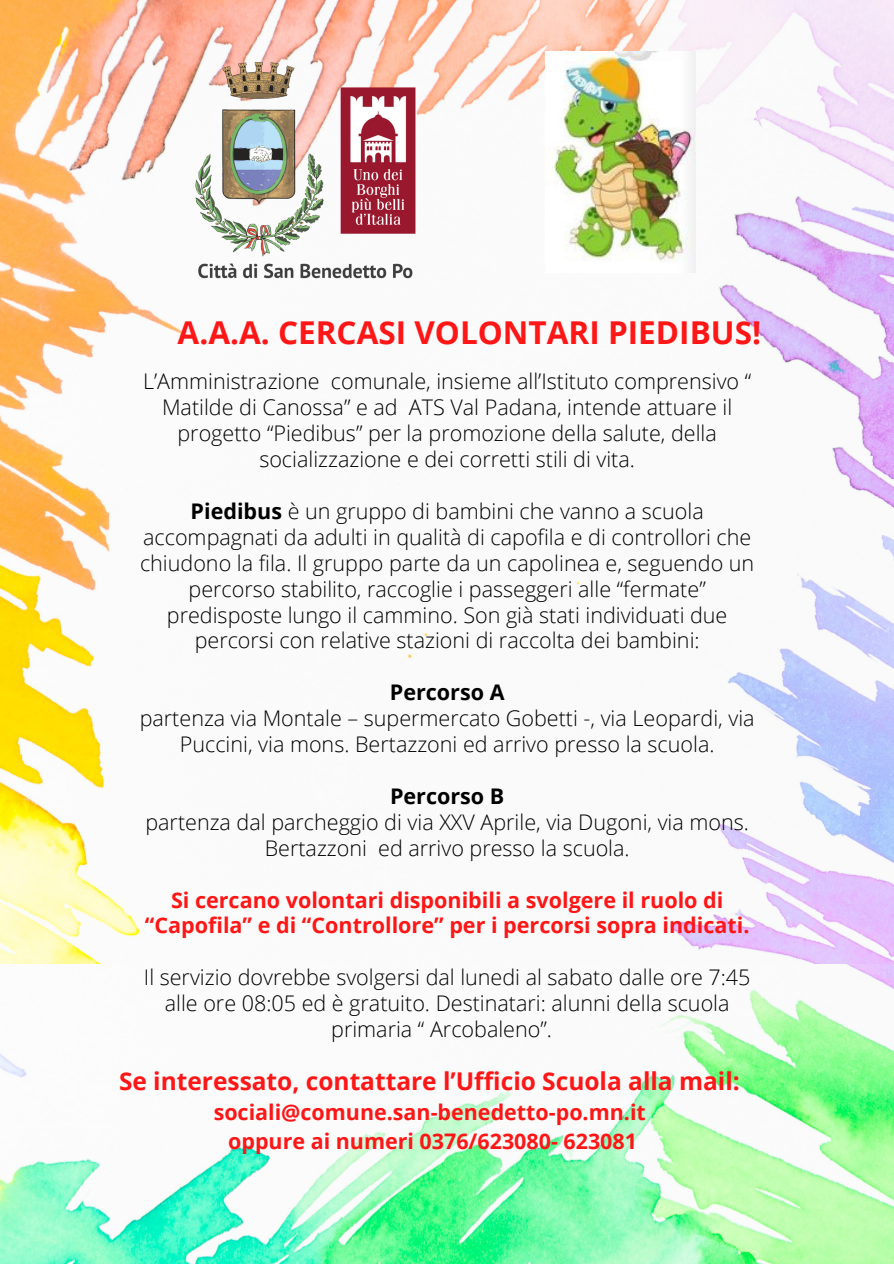
<style>
.page{position:relative;width:894px;height:1264px;background:#fff}
.page>*{position:absolute;margin:0;border:0;box-sizing:border-box;transform-origin:0 0}
.t1{font:700 31.5px "Open Sans";color:#ff1616}
.t2{font:700 24.45px "Open Sans";color:#ff1616}
.t3{font:300 21.6px/26px "Open Sans";color:#000;text-align:center}
.t4{font:700 21.6px/26px "Open Sans";color:#ff1616;text-align:center}
.t5{font:700 21.6px "Open Sans";color:#000}
.t6{font:700 21.45px "Open Sans";color:#ff1616}
.s1{font-weight:700}
</style>
<div class="page">
<img style="left:0;top:0;width:893px;height:964px">
<img style="left:545px;top:52px;width:150px;height:220px">
<img style="left:119px;top:36px;width:350px;height:248px">
<img style="left:0;top:964px;width:893px;height:299px">
<p class="t1" style="left:177px;top:310px;width:585px">A.A.A. CERCASI VOLONTARI PIEDIBUS!</p>
<p class="t3" style="left:143px;top:368px;width:609px">L’Amministrazione comunale, insieme all’Istituto comprensivo “ Matilde di Canossa” e ad ATS Val Padana, intende attuare il progetto “Piedibus” per la promozione della salute, della socializzazione e dei corretti stili di vita.</p>
<p class="t3" style="left:140px;top:497px;width:615px"><span class="s1">Piedibus</span> è un gruppo di bambini che vanno a scuola accompagnati da adulti in qualità di capofila e di controllori che chiudono la fila. Il gruppo parte da un capolinea e, seguendo un percorso stabilito, raccoglie i passeggeri alle “fermate” predisposte lungo il cammino. Son già stati individuati due percorsi con relative stazioni di raccolta dei bambini:</p>
<p class="t5" style="left:390px;top:677px;width:116px">Percorso A</p>
<p class="t3" style="left:140px;top:704px;width:616px">partenza via Montale – supermercato Gobetti -, via Leopardi, via<br>Puccini, via mons. Bertazzoni ed arrivo presso la scuola.</p>
<p class="t5" style="left:390px;top:780px;width:116px">Percorso B</p>
<p class="t3" style="left:145px;top:808px;width:605px">partenza dal parcheggio di via XXV Aprile, via Dugoni, via mons.<br>Bertazzoni ed arrivo presso la scuola.</p>
<p class="t4" style="left:145px;top:886px;width:606px">Si cercano volontari disponibili a svolgere il ruolo di “Capofila” e di “Controllore” per i percorsi sopra indicati.</p>
<p class="t3" style="left:144px;top:963px;width:608px">Il servizio dovrebbe svolgersi dal lunedi al sabato dalle ore 7:45 alle ore 08:05 ed è gratuito. Destinatari: alunni della scuola primaria “ Arcobaleno”.</p>
<p class="t2" style="left:119px;top:1063px;width:622px">Se interessato, contattare l’Ufficio Scuola alla mail:</p>
<p class="t6" style="left:214px;top:1096px;width:433px">sociali@comune.san-benedetto-po.mn.it</p>
<p class="t6" style="left:228px;top:1126px;width:410px">oppure ai numeri 0376/623080- 623081</p>
</div>
